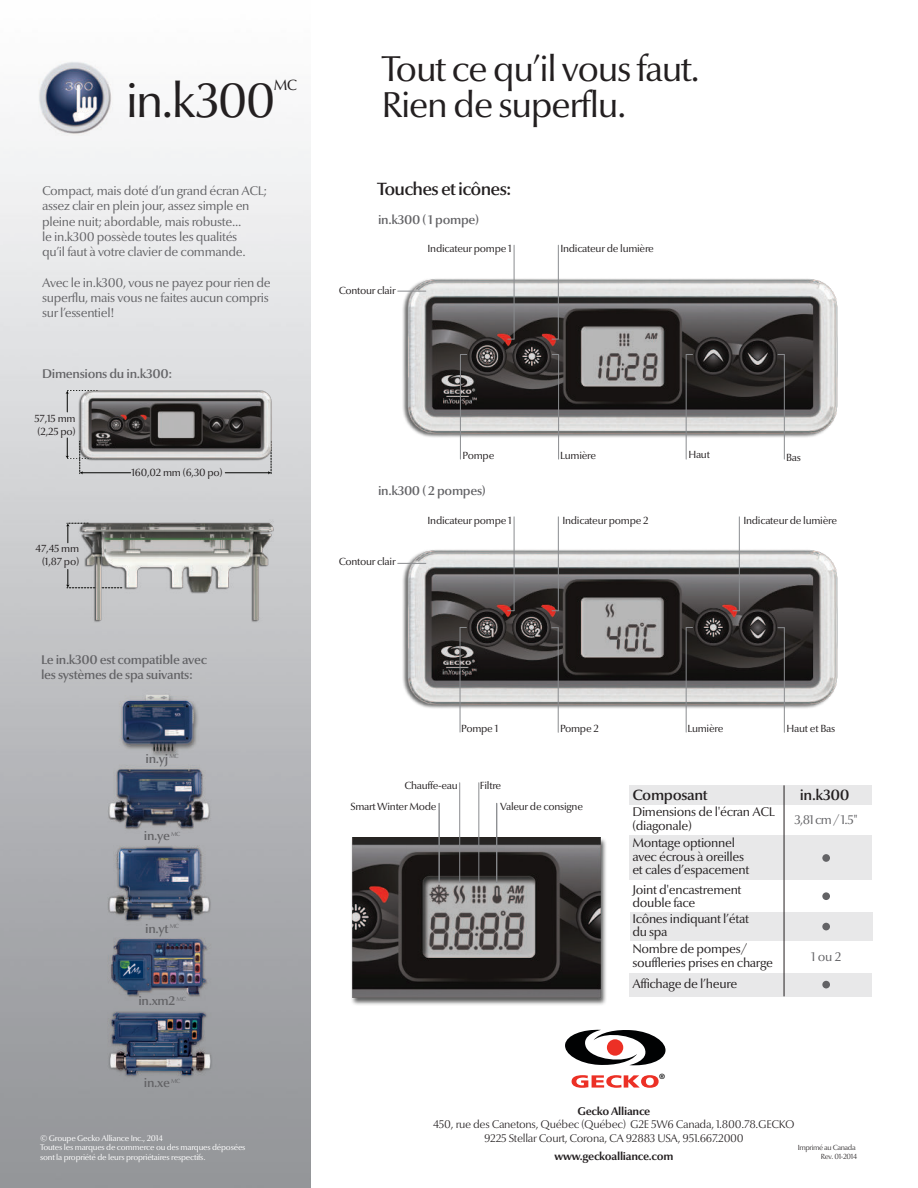
<style>
.page{position:relative;width:918px;height:1188px;background:#fff}
.page>*{position:absolute;margin:0;border:0;box-sizing:border-box;transform-origin:0 0}
.t1{font:48.75px "Optima Nova LT";letter-spacing:-.05em;color:#231f20}
.t2{font:36.45px/36px "Optima Nova LT";letter-spacing:-.04em;color:#231f20}
.t3{font:600 18px "Optima Nova LT";letter-spacing:-.04em;color:#231f20}
.t4{font:600 15px "Optima Nova LT";letter-spacing:-.025em;color:#231f20}
.t5{font:15px "Optima Nova LT";color:#231f20}
.t6{font:12.75px/15.3px "Optima Nova LT";letter-spacing:-.025em;color:#636366}
.t7{font:12.75px/13.5px "Optima Nova LT";letter-spacing:-.025em;color:#231f20}
.t8{font:600 12.75px/15.3px "Optima Nova LT";letter-spacing:-.025em;color:#636366}
.t9{font:300 11.25px/13.5px "Optima Nova LT";letter-spacing:-.025em;color:#231f20;text-align:center}
.t10{font:700 11.25px "Optima Nova LT";letter-spacing:-.025em;color:#231f20}
.t11{font:10.5px/12.6px "Optima Nova LT";letter-spacing:-.025em;color:#231f20}
.t12{font:8.25px/9.6px "Optima Nova LT";letter-spacing:-.025em;color:#fff}
.t13{font:300 7.5px/9px "Optima Nova LT";letter-spacing:-.05em;color:#231f20;text-align:right}
.t14{font:7.5px "Frutiger";color:#060607}
</style>
<div class="page">
<img style="left:0;top:61px;width:311px;height:1127px">
<svg style="left:565px;top:1029px;width:101px;height:37px"></svg>
<svg style="left:572px;top:1075px;width:87px;height:13px"></svg>
<svg style="left:66px;top:523px;width:12px;height:20px"></svg>
<svg style="left:66px;top:569px;width:12px;height:20px"></svg>
<img style="left:397px;top:539px;width:441px;height:179px">
<svg style="left:398px;top:563px;width:28px;height:1px"></svg>
<hr style="left:686px;top:628px;width:1px;height:104px;background:#8a8c8f">
<hr style="left:784px;top:628px;width:1px;height:104px;background:#8a8c8f">
<hr style="left:460px;top:628px;width:1px;height:104px;background:#8a8c8f">
<hr style="left:558px;top:628px;width:1px;height:104px;background:#8a8c8f">
<hr style="left:514px;top:517px;width:1px;height:94px;background:#8a8c8f">
<hr style="left:558px;top:517px;width:1px;height:94px;background:#8a8c8f">
<hr style="left:739px;top:517px;width:1px;height:94px;background:#8a8c8f">
<img style="left:397px;top:267px;width:441px;height:179px">
<svg style="left:398px;top:291px;width:28px;height:1px"></svg>
<hr style="left:686px;top:355px;width:1px;height:104px;background:#8a8c8f">
<hr style="left:784px;top:355px;width:1px;height:104px;background:#8a8c8f">
<hr style="left:460px;top:355px;width:1px;height:104px;background:#8a8c8f">
<hr style="left:558px;top:355px;width:1px;height:104px;background:#8a8c8f">
<hr style="left:514px;top:245px;width:1px;height:94px;background:#8a8c8f">
<hr style="left:558px;top:245px;width:1px;height:94px;background:#8a8c8f">
<img style="left:351px;top:822px;width:255px;height:183px">
<hr style="left:439px;top:803px;width:1px;height:79px;background:#8a8c8f">
<hr style="left:459px;top:783px;width:1px;height:99px;background:#8a8c8f">
<hr style="left:478px;top:783px;width:1px;height:99px;background:#8a8c8f">
<hr style="left:496px;top:803px;width:1px;height:79px;background:#8a8c8f">
<div style="left:629px;top:785px;width:243px;height:20px;background:#e8e8e9"></div>
<div style="left:629px;top:835px;width:243px;height:45px;background:#e8e8e9"></div>
<div style="left:629px;top:973px;width:243px;height:24px;background:#e8e8e9"></div>
<div style="left:630px;top:912px;width:243px;height:29px;background:#e8e8e9"></div>
<div style="left:822px;top:854px;width:8px;height:8px;background:#636366;border-radius:50%"></div>
<div style="left:822px;top:892px;width:8px;height:8px;background:#636366;border-radius:50%"></div>
<div style="left:822px;top:923px;width:8px;height:7px;background:#636366;border-radius:50%"></div>
<div style="left:822px;top:981px;width:8px;height:7px;background:#636366;border-radius:50%"></div>
<hr style="left:784px;top:785px;width:1px;height:211px;background:#231f20">
<img style="left:78px;top:519px;width:197px;height:104px">
<svg style="left:66px;top:390px;width:11px;height:22px"></svg>
<hr style="left:225px;top:473px;width:44px;height:1px;background:#040503">
<svg style="left:268px;top:465px;width:4px;height:9px"></svg>
<hr style="left:82px;top:473px;width:49px;height:1px;background:#040503">
<svg style="left:66px;top:438px;width:32px;height:36px"></svg>
<img style="left:77px;top:386px;width:198px;height:79px">
<h1 class="t1" style="left:126px;top:79px;width:152px">in.k300</h1>
<p class="t5" style="left:274px;top:78px;width:25px">MC</p>
<p class="t6" style="left:42px;top:184px;width:227px">Compact, mais doté d’un grand écran ACL; assez clair en plein jour, assez simple en pleine nuit; abordable, mais robuste...<br>le in.k300 possède toutes les qualités<br>qu’il faut à votre clavier de commande.</p>
<p class="t6" style="left:42px;top:276px;width:230px">Avec le in.k300, vous ne payez pour rien de superflu, mais vous ne faites aucun compris sur l’essentiel!</p>
<p class="t8" style="left:42px;top:366px;width:132px">Dimensions du in.k300:</p>
<p class="t11" style="left:35px;top:413px;width:43px">57,15 mm (2,25 po)</p>
<p class="t11" style="left:36px;top:543px;width:45px;text-align:right">47,45 mm (1,87 po)</p>
<p class="t11" style="left:131px;top:467px;width:93px">160,02 mm (6,30 po)</p>
<p class="t8" style="left:41px;top:652px;width:167px">Le in.k300 est compatible avec les systèmes de spa suivants:</p>
<p class="t8" style="left:146px;top:751px;width:35px">in.yj <sup>MC</sup></p>
<p class="t8" style="left:144px;top:829px;width:38px">in.ye <sup>MC</sup></p>
<p class="t8" style="left:145px;top:921px;width:35px">in.yt <sup>MC</sup></p>
<p class="t8" style="left:138px;top:994px;width:49px">in.xm2 <sup>MC</sup></p>
<p class="t8" style="left:144px;top:1076px;width:38px">in.xe <sup>MC</sup></p>
<p class="t12" style="left:40px;top:1134px;width:207px">© Groupe Gecko Alliance Inc., 2014<br>Toutes les marques de commerce ou des marques déposées sont la propriété de leurs propriétaires respectifs.</p>
<h2 class="t2" style="left:381px;top:53px;width:320px">Tout ce qu’il vous faut.<br>Rien de superflu.</h2>
<h3 class="t3" style="left:377px;top:178px;width:136px">Touches et icônes:</h3>
<p class="t8" style="left:378px;top:212px;width:102px">in.k300 ( 1 pompe)</p>
<p class="t11" style="left:339px;top:285px;width:58px">Contour clair</p>
<p class="t11" style="left:428px;top:243px;width:86px">Indicateur pompe 1</p>
<p class="t11" style="left:560px;top:243px;width:95px">Indicateur de lumière</p>
<p class="t11" style="left:463px;top:450px;width:33px">Pompe</p>
<p class="t11" style="left:560px;top:450px;width:37px">Lumière</p>
<p class="t11" style="left:688px;top:449px;width:23px">Haut</p>
<p class="t11" style="left:786px;top:452px;width:16px">Bas</p>
<p class="t8" style="left:378px;top:483px;width:109px">in.k300 ( 2 pompes)</p>
<p class="t11" style="left:339px;top:556px;width:58px">Contour clair</p>
<p class="t11" style="left:428px;top:515px;width:86px">Indicateur pompe 1</p>
<p class="t11" style="left:562px;top:515px;width:88px">Indicateur pompe 2</p>
<p class="t11" style="left:743px;top:515px;width:95px">Indicateur de lumière</p>
<p class="t11" style="left:461px;top:723px;width:39px">Pompe 1</p>
<p class="t11" style="left:560px;top:723px;width:41px">Pompe 2</p>
<p class="t11" style="left:687px;top:723px;width:37px">Lumière</p>
<p class="t11" style="left:787px;top:723px;width:50px">Haut et Bas</p>
<p class="t11" style="left:404px;top:781px;width:55px">Chauffe-eau</p>
<p class="t11" style="left:500px;top:776px;width:84px;line-height:20.7px;text-indent:-20px">Filtre<br>Valeur de consigne</p>
<p class="t4" style="left:632px;top:786px;width:77px">Composant</p>
<p class="t4" style="left:800px;top:786px;width:51px">in.k300</p>
<p class="t11" style="left:350px;top:802px;width:88px">Smart Winter Mode</p>
<p class="t7" style="left:632px;top:806px;width:144px">Dimensions de l'écran ACL (diagonale)</p>
<p class="t6" style="left:794px;top:813px;width:65px">3,81 cm / 1.5"</p>
<p class="t7" style="left:632px;top:837px;width:118px">Montage optionnel avec écrous à oreilles et cales d’espacement</p>
<p class="t7" style="left:632px;top:884px;width:111px">Joint d'encastrement double face</p>
<p class="t7" style="left:632px;top:913px;width:118px">Icônes indiquant l’état du spa</p>
<p class="t7" style="left:632px;top:943px;width:142px">Nombre de pompes/ souffleries prises en charge</p>
<p class="t7" style="left:632px;top:978px;width:106px">Affichage de l’heure</p>
<p class="t6" style="left:811px;top:950px;width:32px">1 ou 2</p>
<p class="t14" style="left:659px;top:1072px;width:7px">®</p>
<p class="t10" style="left:577px;top:1106px;width:74px">Gecko Alliance</p>
<p class="t9" style="left:433px;top:1118px;width:363px">450, rue des Canetons, Québec (Québec) G2E 5W6 Canada, 1.800.78.GECKO<br>9225 Stellar Court, Corona, CA 92883 USA, 951.667.2000</p>
<p class="t10" style="left:554px;top:1151px;width:120px">www.geckoalliance.com</p>
<p class="t13" style="left:798px;top:1144px;width:61px">Imprimé au Canada<br>Rev. 01-2014</p>
</div>
